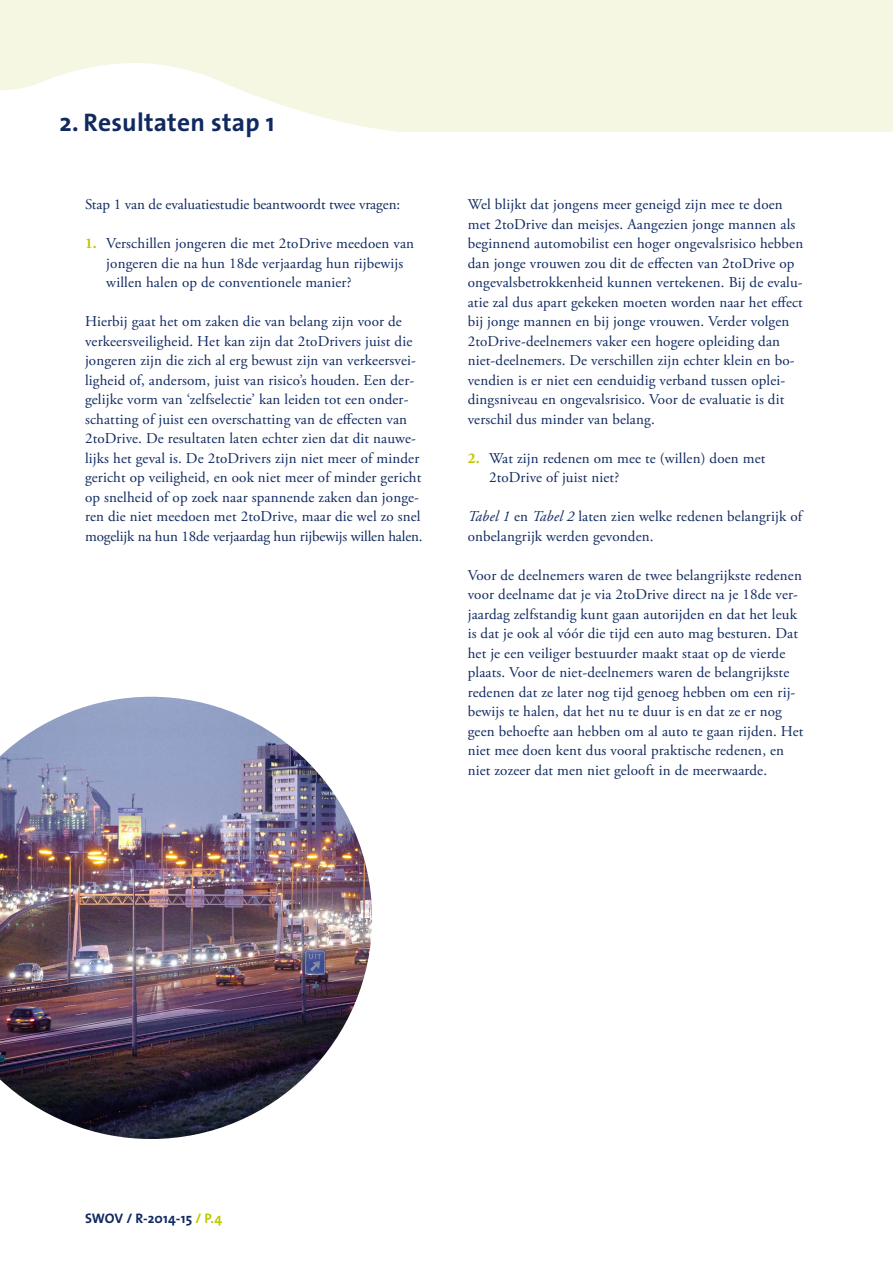
<style>
.page{position:relative;width:893px;height:1263px;background:#fff}
.page>*{position:absolute;margin:0;border:0;box-sizing:border-box;transform-origin:0 0}
.t1{font:700 25.5px "The Sans";letter-spacing:.01em;color:#10295f}
.t2{font:15px/19.5px "Adobe Garamond Pro";letter-spacing:.01em;color:#10295f}
.t3{font:700 13.8px "The Sans";letter-spacing:.01em;color:#10295f}
.s1{font-weight:700;color:#c1c800}
.s2{font-style:italic}
.s3{color:#c1c800}
</style>
<div class="page">
<svg style="left:0;top:0;width:893px;height:131px;background:#f7f8e6"></svg>
<img style="left:0;top:697px;width:372px;height:442px">
<h1 class="t1" style="left:60px;top:101px;width:216px">2. Resultaten stap 1</h1>
<p class="t2" style="left:85px;top:195px;width:317px">Stap 1 van de evaluatiestudie beantwoordt twee vragen:</p>
<p class="t2" style="left:106px;top:234px;width:309px;text-indent:-21px"><span class="s1">1.</span> Verschillen jongeren die met 2toDrive meedoen van jongeren die na hun 18de verjaardag hun rijbewijs willen halen op de conventionele manier?</p>
<p class="t2" style="left:85px;top:312px;width:339px">Hierbij gaat het om zaken die van belang zijn voor de verkeersveiligheid. Het kan zijn dat 2toDrivers juist die jongeren zijn die zich al erg bewust zijn van verkeersvei&shy;ligheid of, andersom, juist van risico’s houden. Een der&shy;gelijke vorm van ‘zelfselectie’ kan leiden tot een onder&shy;schatting of juist een overschatting van de effecten van 2toDrive. De resultaten laten echter zien dat dit nauwe&shy;lijks het geval is. De 2toDrivers zijn niet meer of minder gericht op veiligheid, en ook niet meer of minder gericht op snelheid of op zoek naar spannende zaken dan jonge&shy;ren die niet meedoen met 2toDrive, maar die wel zo snel mogelijk na hun 18de verjaardag hun rijbewijs willen halen.</p>
<p class="t2" style="left:468px;top:195px;width:337px">Wel blijkt dat jongens meer geneigd zijn mee te doen met 2toDrive dan meisjes. Aangezien jonge mannen als beginnend automobilist een hoger ongevalsrisico hebben dan jonge vrouwen zou dit de effecten van 2toDrive op ongevalsbetrokkenheid kunnen vertekenen. Bij de evalu&shy;atie zal dus apart gekeken moeten worden naar het effect bij jonge mannen en bij jonge vrouwen. Verder volgen 2toDrive-deelnemers vaker een hogere opleiding dan niet-deelnemers. De verschillen zijn echter klein en bo&shy;vendien is er niet een eenduidig verband tussen oplei&shy;dingsniveau en ongevalsrisico. Voor de evaluatie is dit verschil dus minder van belang.</p>
<p class="t2" style="left:489px;top:449px;width:278px;text-indent:-21px"><span class="s1">2.</span> Wat zijn redenen om mee te (willen) doen met<br>2toDrive of juist niet?</p>
<p class="t2" style="left:468px;top:507px;width:336px"><span class="s2">Tabel 1</span> en <span class="s2">Tabel 2</span> laten zien welke redenen belangrijk of onbelangrijk werden gevonden.</p>
<p class="t2" style="left:468px;top:566px;width:337px">Voor de deelnemers waren de twee belangrijkste redenen voor deelname dat je via 2toDrive direct na je 18de ver&shy;jaardag zelfstandig kunt gaan autorijden en dat het leuk is dat je ook al vóór die tijd een auto mag besturen. Dat het je een veiliger bestuurder maakt staat op de vierde plaats. Voor de niet-deelnemers waren de belangrijkste redenen dat ze later nog tijd genoeg hebben om een rij&shy;bewijs te halen, dat het nu te duur is en dat ze er nog geen behoefte aan hebben om al auto te gaan rijden. Het niet mee doen kent dus vooral praktische redenen, en niet zozeer dat men niet gelooft in de meerwaarde.</p>
<p class="t3" style="left:85px;top:1207px;width:139px">SWOV / R-2014-15 <span class="s3">/ P.4</span></p>
</div>
